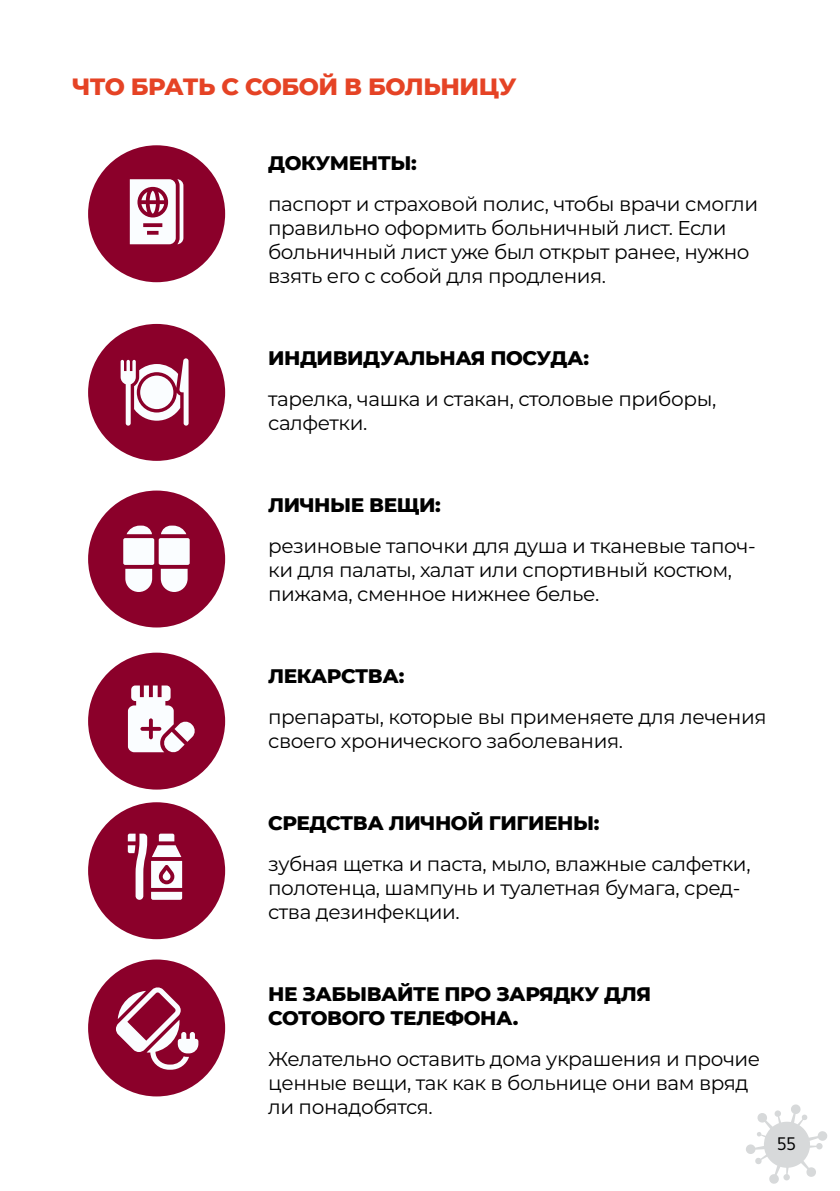
<style>
.page{position:relative;width:840px;height:1191px;background:#fff}
.page>*{position:absolute;margin:0;border:0;box-sizing:border-box;transform-origin:0 0}
.t1{font:800 24px "Montserrat";letter-spacing:-.02em;color:#e54325}
.t2{font:20px/24px "Montserrat";letter-spacing:-.02em;color:#000}
.t3{font:800 20px/24px "Montserrat";letter-spacing:-.02em;color:#000}
.t4{font:18px "Finlandica";color:#000}
</style>
<div class="page">
<svg style="left:746px;top:1104px;width:81px;height:80px"></svg>
<div style="left:88px;top:145px;width:137px;height:137px;background:#8b002a;border-radius:50%"></div>
<div style="left:88px;top:324px;width:137px;height:137px;background:#8b002a;border-radius:50%"></div>
<div style="left:88px;top:490px;width:137px;height:137px;background:#8b002a;border-radius:50%"></div>
<div style="left:88px;top:652px;width:137px;height:137px;background:#8b002a;border-radius:50%"></div>
<div style="left:88px;top:802px;width:137px;height:137px;background:#8b002a;border-radius:50%"></div>
<div style="left:88px;top:959px;width:137px;height:137px;background:#8b002a;border-radius:50%"></div>
<svg style="left:130px;top:179px;width:53px;height:65px"></svg>
<svg style="left:120px;top:358px;width:68px;height:67px"></svg>
<svg style="left:126px;top:525px;width:26px;height:9px"></svg>
<svg style="left:125px;top:569px;width:27px;height:23px"></svg>
<div style="left:123px;top:538px;width:31px;height:27px;background:#fafdff;border-radius:2px"></div>
<svg style="left:161px;top:525px;width:25px;height:9px"></svg>
<svg style="left:161px;top:569px;width:26px;height:23px"></svg>
<div style="left:159px;top:538px;width:30px;height:27px;background:#fafdff;border-radius:2px"></div>
<svg style="left:128px;top:685px;width:67px;height:68px"></svg>
<svg style="left:128px;top:833px;width:54px;height:66px"></svg>
<svg style="left:116px;top:987px;width:82px;height:82px"></svg>
<p class="t1" style="left:72px;top:69px;width:445px">ЧТО БРАТЬ С СОБОЙ В БОЛЬНИЦУ</p>
<p class="t3" style="left:268px;top:149px;width:150px">ДОКУМЕНТЫ:</p>
<p class="t2" style="left:268px;top:191px;width:491px">паспорт и страховой полис, чтобы врачи смогли правильно оформить больничный лист. Если больничный лист уже был открыт ранее, нужно взять его с собой для продления.</p>
<p class="t3" style="left:268px;top:344px;width:322px">ИНДИВИДУАЛЬНАЯ ПОСУДА:</p>
<p class="t2" style="left:268px;top:386px;width:449px">тарелка, чашка и стакан, столовые приборы, салфетки.</p>
<p class="t3" style="left:268px;top:491px;width:174px">ЛИЧНЫЕ ВЕЩИ:</p>
<p class="t2" style="left:268px;top:533px;width:489px">резиновые тапочки для душа и тканевые тапоч&shy;ки для палаты, халат или спортивный костюм, пижама, сменное нижнее белье.</p>
<p class="t3" style="left:268px;top:662px;width:138px">ЛЕКАРСТВА:</p>
<p class="t2" style="left:268px;top:704px;width:499px">препараты, которые вы применяете для лечения своего хронического заболевания.</p>
<p class="t3" style="left:268px;top:809px;width:332px">СРЕДСТВА ЛИЧНОЙ ГИГИЕНЫ:</p>
<p class="t2" style="left:268px;top:851px;width:483px">зубная щетка и паста, мыло, влажные салфетки, полотенца, шампунь и туалетная бумага, сред&shy;ства дезинфекции.</p>
<p class="t3" style="left:268px;top:980px;width:384px">НЕ ЗАБЫВАЙТЕ ПРО ЗАРЯДКУ ДЛЯ<br>СОТОВОГО ТЕЛЕФОНА.</p>
<p class="t2" style="left:268px;top:1046px;width:493px">Желательно оставить дома украшения и прочие ценные вещи, так как в больнице они вам вряд ли понадобятся.</p>
<p class="t4" style="left:776px;top:1132px;width:20px">55</p>
</div>
